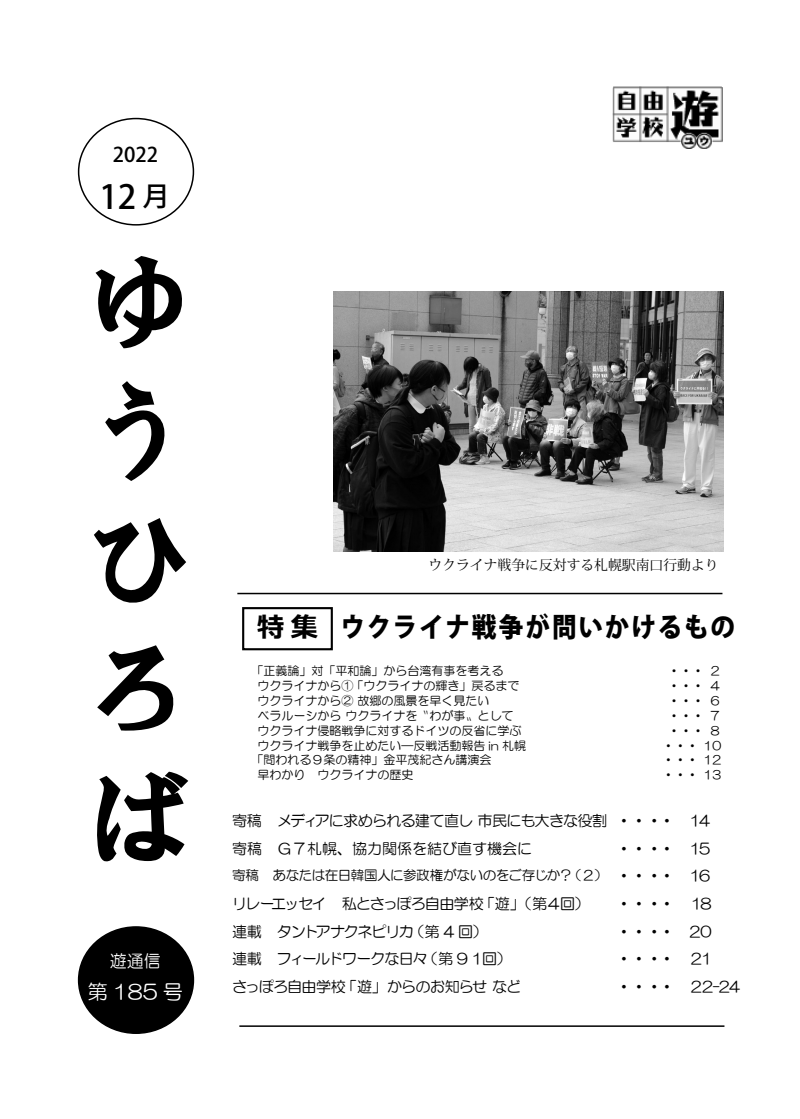
<style>
.page{position:relative;width:800px;height:1119px;background:#fff}
.page>*{position:absolute;margin:0;border:0;box-sizing:border-box;transform-origin:0 0}
.t1{font:107.4px/128.9px "HG Soei Presence EB";color:#000}
.t2{font:500 33px "Koz Go Pro";color:#000}
.t3{font:800 27px "Koz Go Pro";letter-spacing:.075em;color:#000;scale:.91 1}
.t4{font:700 27px "Meiryo";color:#000}
.t5{font:500 27px "Koz Go Pro";color:#000}
.t6{font:20.25px "HG Maru Gothic MPRO";color:#fff}
.t7{font:500 20.25px "Koz Go Pro";color:#000}
.t8{font:16.95px "HG Maru Gothic MPRO";color:#fff}
.t9{font:15px "HG Maru Gothic MPRO";letter-spacing:-.06em;color:#000}
.t10{font:15px "HG Maru Gothic MPRO";color:#000}
.t11{font:15px "HG Maru Gothic MPRO";letter-spacing:-.08em;color:#000}
.t12{font:13.8px "Koz Min Pro";color:#000}
.t13{font:13.5px "HG Maru Gothic MPRO";letter-spacing:-.04em;color:#000}
.t14{font:12px/14.9px "HG Maru Gothic MPRO";color:#000;text-align:center}
</style>
<div class="page">
<hr style="left:237px;top:592px;width:485px;height:2px;background:#000">
<hr style="left:239px;top:1025px;width:485px;height:1px;background:#000">
<div style="left:78px;top:118px;width:116px;height:107px;border:2px solid #000;border-radius:50%"></div>
<div style="left:79px;top:926px;width:114px;height:107px;background:#000;border-radius:50%"></div>
<div style="left:78px;top:926px;width:116px;height:107px;border:2px solid #000;border-radius:50%"></div>
<div style="left:242px;top:607px;width:91px;height:43px;border:2px solid #000"></div>
<img style="left:612px;top:86px;width:110px;height:63px">
<img style="left:333px;top:291px;width:390px;height:260px">
<h3 class="t7" style="left:113px;top:142px;width:47px">2022</h3>
<h3 class="t5" style="left:143px;top:179px;width:28px">月</h3>
<h2 class="t2" style="left:99px;top:175px;width:39px">12</h2>
<h1 class="t1" style="left:85px;top:237px;width:104px">ゆうひろば</h1>
<h3 class="t8" style="left:110px;top:952px;width:53px">遊通信</h3>
<h3 class="t6" style="left:88px;top:981px;width:97px">第 185 号</h3>
<h3 class="t4" style="left:257px;top:608px;width:62px">特集</h3>
<p class="t12" style="left:428px;top:554px;width:292px">ウクライナ戦争に反対する札幌駅南口行動より</p>
<h3 class="t3" style="left:340px;top:609px;width:435px">ウクライナ戦争が問いかけるもの</h3>
<p class="t14" style="left:251px;top:663px;width:253px">「正義論」対「平和論」から台湾有事を考える</p>
<p class="t14" style="left:257px;top:678px;width:263px">ウクライナから① 「ウクライナの輝き」戻るまで</p>
<p class="t14" style="left:257px;top:693px;width:233px">ウクライナから② 故郷の風景を早く見たい</p>
<p class="t14" style="left:257px;top:708px;width:257px">ベラルーシからウクライナを〝わが事〟として</p>
<p class="t14" style="left:257px;top:722px;width:265px">ウクライナ侵略戦争に対するドイツの反省に学ぶ</p>
<p class="t14" style="left:257px;top:737px;width:270px">ウクライナ戦争を止めたい―反戦活動報告 in 札幌</p>
<p class="t14" style="left:251px;top:752px;width:241px">「問われる９条の精神」金平茂紀さん講演会</p>
<p class="t14" style="left:257px;top:767px;width:157px">早わかり　ウクライナの歴史</p>
<p class="t14" style="left:662px;top:663px;width:60px">・・・２・・・４・・・６・・・７・・・８・・・ 10・・・ 12・・・ 13</p>
<p class="t9" style="left:232px;top:813px;width:376px">寄稿　メディアに求められる建て直し市民にも大きな役割</p>
<p class="t9" style="left:616px;top:813px;width:47px">・・・</p>
<p class="t9" style="left:659px;top:813px;width:17px">・</p>
<p class="t9" style="left:689px;top:813px;width:22px">14</p>
<p class="t10" style="left:232px;top:840px;width:301px">寄稿　Ｇ７札幌、協力関係を結び直す機会に</p>
<p class="t9" style="left:616px;top:840px;width:47px">・・・</p>
<p class="t9" style="left:659px;top:840px;width:17px">・</p>
<p class="t9" style="left:689px;top:840px;width:22px">15</p>
<p class="t13" style="left:232px;top:868px;width:342px">寄稿　あなたは在日韓国人に参政権がないのをご存じか?</p>
<p class="t13" style="left:568px;top:868px;width:41px">)２(</p>
<p class="t9" style="left:616px;top:868px;width:47px">・・・</p>
<p class="t9" style="left:659px;top:868px;width:17px">・</p>
<p class="t9" style="left:689px;top:868px;width:22px">16</p>
<p class="t9" style="left:232px;top:896px;width:253px">リレーエッセイ　私とさっぽろ自由学校</p>
<p class="t9" style="left:479px;top:896px;width:111px">「遊」（第４回(</p>
<p class="t9" style="left:616px;top:896px;width:47px">・・・</p>
<p class="t9" style="left:659px;top:896px;width:17px">・</p>
<p class="t9" style="left:690px;top:896px;width:22px">18</p>
<p class="t11" style="left:232px;top:923px;width:183px">連載　タントアナクネピリカ</p>
<p class="t9" style="left:409px;top:923px;width:80px">（第 4 回(</p>
<p class="t9" style="left:616px;top:923px;width:47px">・・・</p>
<p class="t9" style="left:659px;top:923px;width:17px">・</p>
<p class="t9" style="left:689px;top:923px;width:24px">20</p>
<p class="t9" style="left:423px;top:951px;width:64px">（第9１</p>
<p class="t9" style="left:482px;top:951px;width:31px">回(</p>
<p class="t9" style="left:232px;top:951px;width:197px">連載　フィールドワークな日々</p>
<p class="t9" style="left:616px;top:951px;width:47px">・・・</p>
<p class="t9" style="left:659px;top:951px;width:17px">・</p>
<p class="t9" style="left:690px;top:951px;width:23px">21</p>
<p class="t9" style="left:232px;top:978px;width:115px">さっぽろ自由学校</p>
<p class="t9" style="left:342px;top:978px;width:181px">「遊」からのお知らせなど</p>
<p class="t9" style="left:616px;top:978px;width:47px">・・・</p>
<p class="t9" style="left:659px;top:978px;width:17px">・</p>
<p class="t9" style="left:690px;top:978px;width:51px">22-24</p>
</div>
